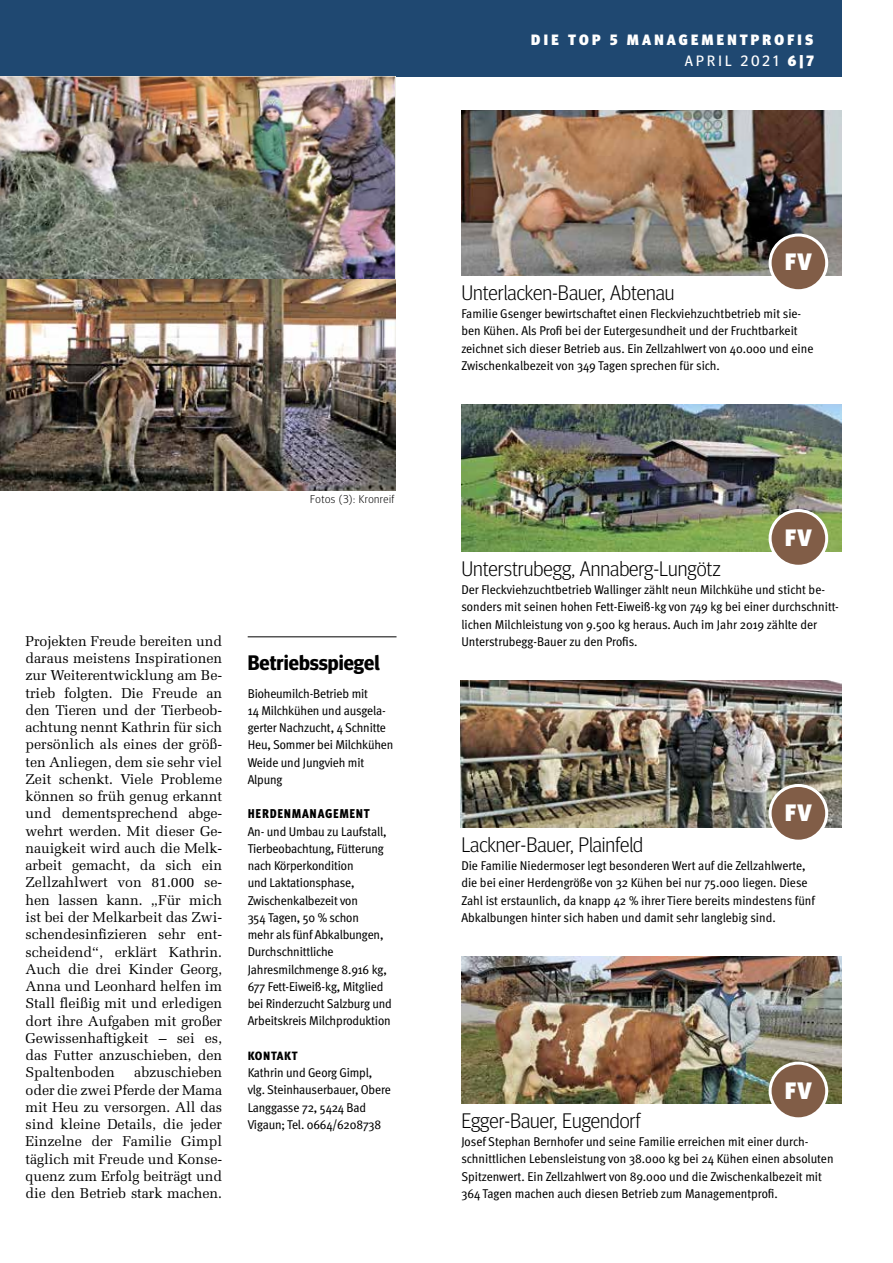
<style>
.page{position:relative;width:893px;height:1263px;background:#fff}
.page>*{position:absolute;margin:0;border:0;box-sizing:border-box;transform-origin:0 0}
.t1{font:900 23.7px "Meta Head OT";letter-spacing:.065em;color:#fff}
.t2{font:300 21px "Meta Head OT";color:#000}
.t3{font:700 21px "Meta Head OT";color:#000}
.t4{font:900 15px/21px "Meta Head OT";letter-spacing:.22em;color:#fff;text-align:right}
.t5{font:14.25px/17.2px "Melior LT Std";letter-spacing:-.005em;color:#000;text-align:justify}
.t6{font:condensed 12.75px/17.2px "Meta OT";letter-spacing:-.005em;color:#000;scale:1.07 1}
.t7{font:900 condensed 12.75px "Meta OT";letter-spacing:.06em;color:#000}
.t8{font:900 condensed 12px "Meta OT";letter-spacing:.05em;color:#000;scale:1.05 1}
.t9{font:300 11.25px "Meta Head OT";letter-spacing:.05em;color:#000}
.s1{font-weight:400}
</style>
<div class="page">
<div style="left:1px;top:0;width:841px;height:77px;background:#1f4871"></div>
<hr style="left:0;top:0;width:1px;height:77px;background:#1f4871">
<img style="left:0;top:77px;width:395px;height:202px">
<hr style="left:248px;top:637px;width:148px;height:1px;background:#000">
<img style="left:0;top:279px;width:395px;height:212px">
<img style="left:461px;top:111px;width:381px;height:164px">
<img style="left:461px;top:404px;width:381px;height:147px">
<img style="left:461px;top:680px;width:381px;height:147px">
<img style="left:461px;top:956px;width:381px;height:147px">
<div style="left:770px;top:235px;width:57px;height:56px;background:#815d47;border-radius:50%"></div>
<div style="left:769px;top:233px;width:59px;height:59px;border:3px solid #fff;border-radius:50%"></div>
<div style="left:770px;top:510px;width:57px;height:56px;background:#815d47;border-radius:50%"></div>
<div style="left:769px;top:509px;width:59px;height:59px;border:3px solid #fff;border-radius:50%"></div>
<div style="left:770px;top:785px;width:57px;height:56px;background:#815d47;border-radius:50%"></div>
<div style="left:769px;top:784px;width:59px;height:59px;border:3px solid #fff;border-radius:50%"></div>
<div style="left:770px;top:1063px;width:57px;height:56px;background:#815d47;border-radius:50%"></div>
<div style="left:769px;top:1061px;width:59px;height:59px;border:3px solid #fff;border-radius:50%"></div>
<p class="t4" style="left:531px;top:30px;width:284px">DIE TOP 5 MANAGEMENTPROFIS<br><span class="s1">APRIL 2021</span> 6|7</p>
<p class="t9" style="left:310px;top:492px;width:86px">Fotos (3): Kronreif</p>
<p class="t5" style="left:26px;top:632px;width:198px">Projekten Freude bereiten und daraus meistens Inspirationen zur Weiterentwicklung am Be&shy;trieb folgten. Die Freude an den Tieren und der Tierbeob&shy;achtung nennt Kathrin für sich persönlich als eines der größ&shy;ten Anliegen, dem sie sehr viel Zeit schenkt. Viele Probleme können so früh genug erkannt und dementsprechend abge&shy;wehrt werden. Mit dieser Ge&shy;nauigkeit wird auch die Melk&shy;arbeit gemacht, da sich ein Zellzahlwert von 81.000 se&shy;hen lassen kann. „Für mich ist bei der Melkarbeit das Zwi&shy;schendesinfizieren sehr ent&shy;scheidend“, erklärt Kathrin.<br>Auch die drei Kinder Georg, Anna und Leonhard helfen im Stall fleißig mit und erledigen dort ihre Aufgaben mit großer Gewissenhaftigkeit – sei es, das Futter anzuschieben, den Spaltenboden</p>
<p class="t5" style="left:26px;top:1064px;width:198px;text-indent:109px">abzuschieben oder die zwei Pferde der Mama mit Heu zu versorgen. All das sind kleine Details, die jeder Einzelne der Familie Gimpl täglich mit Freude und Konse&shy;quenz zum Erfolg beiträgt und die den Betrieb stark machen.</p>
<h2 class="t3" style="left:248px;top:650px;width:133px">Betriebsspiegel</h2>
<p class="t6" style="left:248px;top:684px;width:138px">Bioheumilch-Betrieb mit<br>14 Milchkühen und ausgela&shy;gerter Nachzucht, 4 Schnitte<br>Heu, Sommer bei Milchkühen<br>Weide und Jungvieh mit<br>Alpung</p>
<p class="t7" style="left:248px;top:806px;width:123px">HERDENMANAGEMENT</p>
<p class="t6" style="left:248px;top:822px;width:136px">An- und Umbau zu Laufstall,<br>Tierbeobachtung, Fütterung nach Körperkondition<br>und Laktationsphase,<br>Zwischenkalbezeit von<br>354 Tagen, 50 % schon<br>mehr als fünf Abkalbungen,<br>Durchschnittliche<br>Jahresmilchmenge 8.916 kg,<br>677 Fett-Eiweiß-kg, Mitglied bei Rinderzucht Salzburg und<br>Arbeitskreis Milchproduktion</p>
<p class="t8" style="left:248px;top:1048px;width:49px">KONTAKT</p>
<p class="t6" style="left:248px;top:1063px;width:135px">Kathrin und Georg Gimpl, vlg. Steinhauserbauer, Obere<br>Langgasse 72, 5424 Bad<br>Vigaun; Tel. 0664/6208738</p>
<h1 class="t1" style="left:785px;top:248px;width:28px">FV</h1>
<h2 class="t2" style="left:461px;top:280px;width:215px">Unterlacken-Bauer, Abtenau</h2>
<p class="t6" style="left:461px;top:304px;width:330px">Familie Gsenger bewirtschaftet einen Fleckviehzuchtbetrieb mit sie&shy;ben Kühen. Als Profi bei der Eutergesundheit und der Fruchtbarkeit zeichnet sich dieser Betrieb aus. Ein Zellzahlwert von 40.000 und eine Zwischenkalbezeit von 349 Tagen sprechen für sich.</p>
<h1 class="t1" style="left:785px;top:524px;width:28px">FV</h1>
<h2 class="t2" style="left:461px;top:556px;width:261px">Unterstrubegg, Annaberg-Lungötz</h2>
<p class="t6" style="left:461px;top:580px;width:354px">Der Fleckviehzuchtbetrieb Wallinger zählt neun Milchkühe und sticht be&shy;sonders mit seinen hohen Fett-Eiweiß-kg von 749 kg bei einer durchschnitt&shy;lichen Milchleistung von 9.500 kg heraus. Auch im Jahr 2019 zählte der Unterstrubegg-Bauer zu den Profis.</p>
<h1 class="t1" style="left:785px;top:798px;width:28px">FV</h1>
<h2 class="t2" style="left:461px;top:832px;width:183px">Lackner-Bauer, Plainfeld</h2>
<p class="t6" style="left:461px;top:856px;width:332px">Die Familie Niedermoser legt besonderen Wert auf die Zellzahlwerte, die bei einer Herdengröße von 32 Kühen bei nur 75.000 liegen. Diese Zahl ist erstaunlich, da knapp 42 % ihrer Tiere bereits mindestens fünf Abkalbungen hinter sich haben und damit sehr langlebig sind.</p>
<h1 class="t1" style="left:785px;top:1076px;width:28px">FV</h1>
<h2 class="t2" style="left:461px;top:1108px;width:181px">Egger-Bauer, Eugendorf</h2>
<p class="t6" style="left:461px;top:1132px;width:349px">Josef Stephan Bernhofer und seine Familie erreichen mit einer durch&shy;schnittlichen Lebensleistung von 38.000 kg bei 24 Kühen einen absoluten Spitzenwert. Ein Zellzahlwert von 89.000 und die Zwischenkalbezeit mit 364 Tagen machen auch diesen Betrieb zum Managementprofi.</p>
</div>
